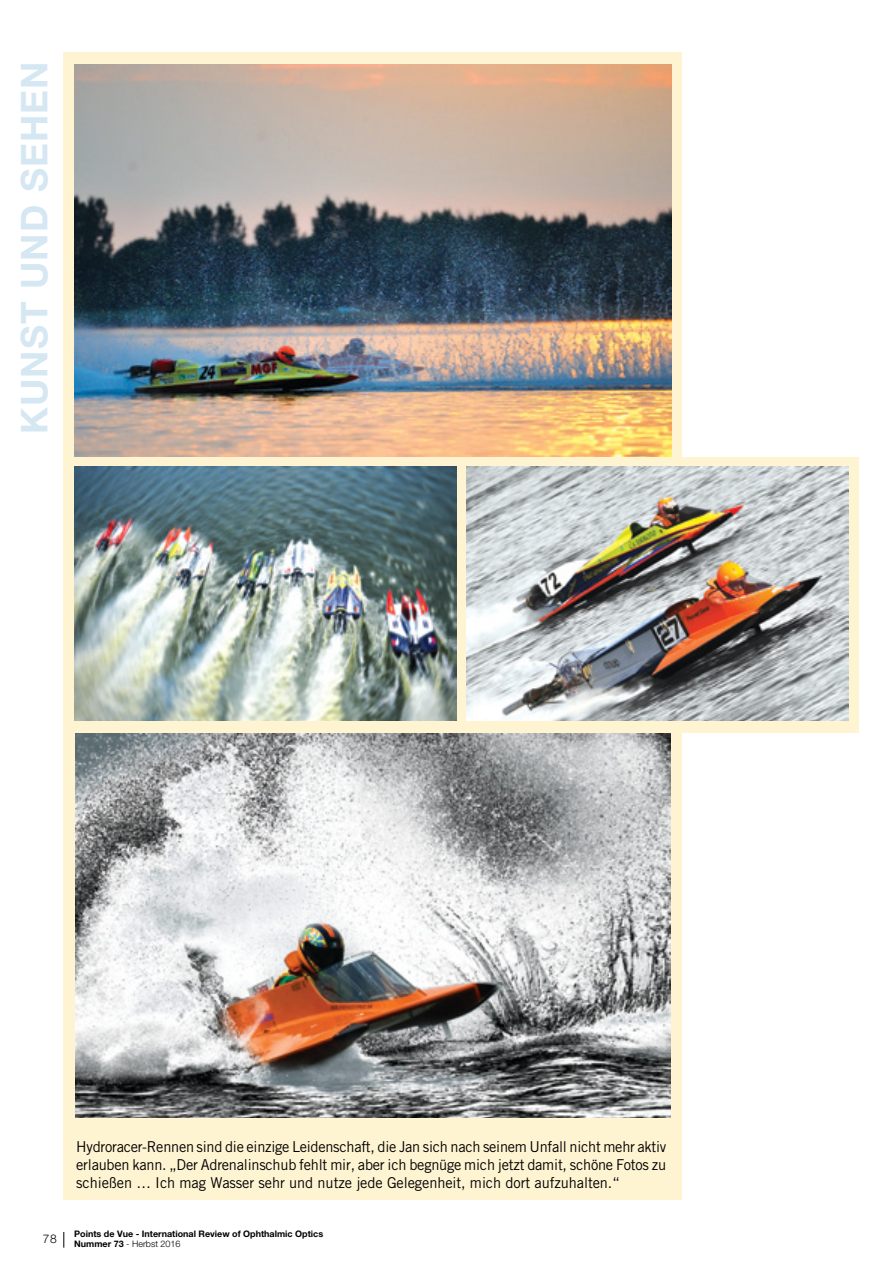
<style>
.page{position:relative;width:893px;height:1263px;background:#fff}
.page>*{position:absolute;margin:0;border:0;box-sizing:border-box;transform-origin:0 0}
.t1{font:700 36.9px "Helvetica Neue LT Std";letter-spacing:.03em;color:#d5e7f3}
.t2{font:15px/18px "Trade Gothic LT Std";letter-spacing:-.005em;color:#000;text-align:justify}
.t3{font:300 12px "Helvetica Neue LT Std";color:#000}
.t4{font:700 9px/10.8px "Helvetica Neue LT Std";color:#000}
.s1{font-weight:300}
</style>
<div class="page">
<svg style="left:64px;top:1232px;width:1px;height:16px"></svg>
<div style="left:64px;top:52px;width:618px;height:1148px;background:#fff4d2"></div>
<div style="left:64px;top:457px;width:795px;height:275px;background:#fff4d2"></div>
<img style="left:76px;top:733px;width:594px;height:385px">
<img style="left:75px;top:467px;width:381px;height:253px">
<img style="left:75px;top:64px;width:596px;height:392px">
<img style="left:467px;top:467px;width:381px;height:253px">
<h1 class="t1" style="left:12px;top:434px;width:374px;rotate:-90deg">KUNST UND SEHEN</h1>
<p class="t3" style="left:43px;top:1231px;width:15px">78</p>
<p class="t2" style="left:76px;top:1137px;width:592px">Hydroracer-Rennen sind die einzige Leidenschaft, die Jan sich nach seinem Unfall nicht mehr aktiv erlauben kann. „Der Adrenalinschub fehlt mir, aber ich begnüge mich jetzt damit, schöne Fotos zu schießen … Ich mag Wasser sehr und nutze jede Gelegenheit, mich dort aufzuhalten.“</p>
<p class="t4" style="left:74px;top:1228px;width:250px">Points de Vue - International Review of Ophthalmic Optics<br>Nummer 73 <span class="s1">- Herbst 2016</span></p>
</div>
